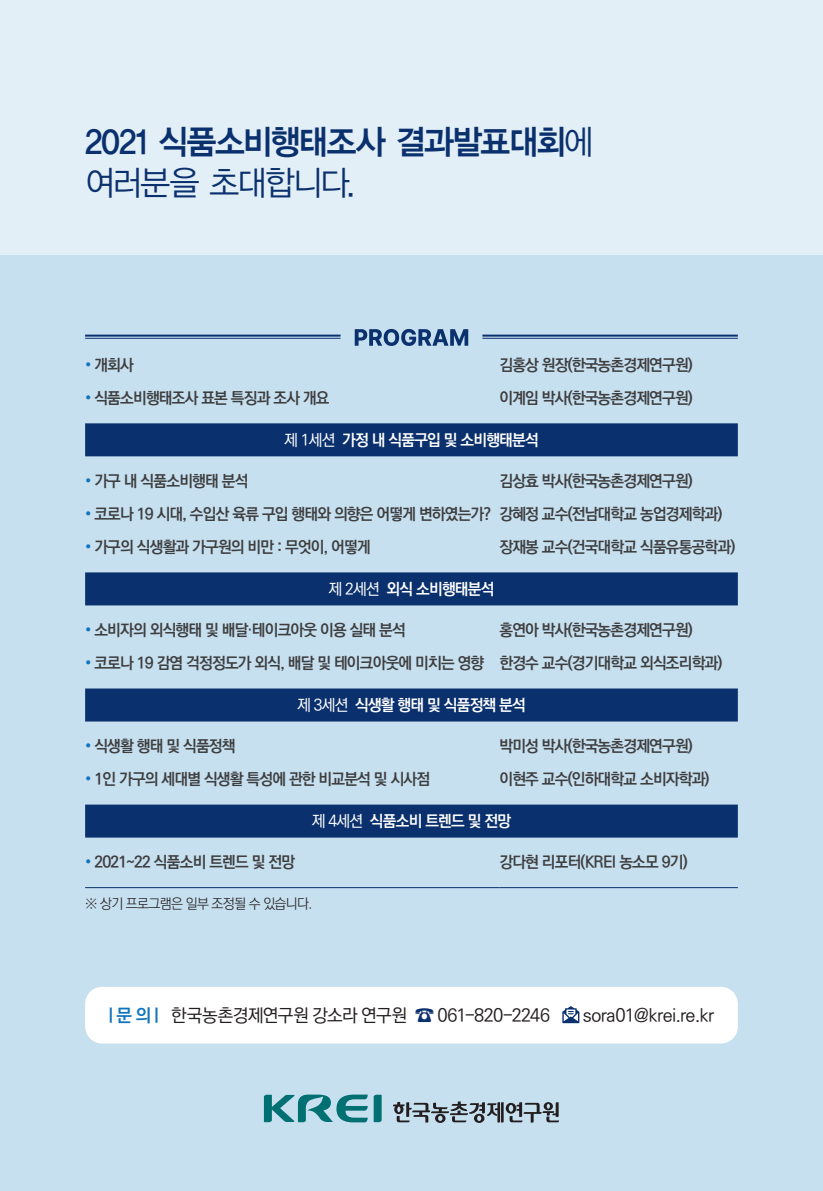
<style>
.page{position:relative;width:823px;height:1191px;background:#fff}
.page>*{position:absolute;margin:0;border:0;box-sizing:border-box;transform-origin:0 0}
.t1{font:34px "YDVYGO14";letter-spacing:-.05em;color:#0a306d;scale:.95 1}
.t2{font:34px "YDVYGO12";letter-spacing:-.065em;color:#0a306d;scale:.95 1}
.t3{font:18px "Ko Pub World Dotum PM";letter-spacing:-.035em;color:#231f20}
.t4{font:16px "Ko Pub World Dotum PB";letter-spacing:-.05em;color:#3e3e3f}
.t5{font:16px "Ko Pub World Dotum PB";letter-spacing:-.05em;color:#fff}
.t6{font:14px "Ko Pub World Dotum PL";letter-spacing:-.05em;color:#231f20}
.s1{font-family:"YDVYGO12"}
.s2{color:#1074bc}
.s3{font-family:"Ko Pub World Dotum PM"}
.s4{font-family:"Ko Pub World Dotum PB";font-size:19.8px;color:#1074bc}
.s5{font-family:"Ko Pub World Dotum PB";color:#1074bc}
.s6{font-size:23.4px;color:#0a306d}
</style>
<div class="page">
<div style="left:0;top:255px;width:822px;height:936px;background:#c7e0f0"></div>
<div style="left:0;top:0;width:822px;height:255px;background:#e3eff7"></div>
<div style="left:85px;top:986px;width:652px;height:57px;background:#fff;border-radius:17px"></div>
<svg style="left:562px;top:1006px;width:17px;height:17px"></svg>
<svg style="left:85px;top:423px;width:652px;height:414px"></svg>
<hr style="left:85px;top:887px;width:414px;height:1px;background:#0a306d">
<hr style="left:499px;top:887px;width:238px;height:1px;background:#0a306d">
<svg style="left:354px;top:329px;width:114px;height:17px"></svg>
<hr style="left:85px;top:334px;width:255px;height:2px;background:#0a306d">
<hr style="left:85px;top:338px;width:255px;height:1px;background:#0a306d">
<hr style="left:482px;top:334px;width:255px;height:2px;background:#0a306d">
<hr style="left:482px;top:338px;width:255px;height:1px;background:#0a306d">
<svg style="left:373px;top:1094px;width:8px;height:29px"></svg>
<svg style="left:264px;top:1094px;width:103px;height:29px"></svg>
<svg style="left:393px;top:1101px;width:165px;height:22px"></svg>
<p class="t1" style="left:85px;top:122px;width:536px">2021 식품소비행태조사 결과발표대회<span class="s1">에</span></p>
<p class="t2" style="left:85px;top:163px;width:286px">여러분을 초대합니다.</p>
<p class="t4" style="left:85px;top:353px;width:50px"><span class="s2">•</span> 개회사</p>
<p class="t4" style="left:499px;top:353px;width:195px">김홍상 원장(한국농촌경제연구원)</p>
<p class="t4" style="left:85px;top:386px;width:246px"><span class="s2">•</span> 식품소비행태조사 표본 특징과 조사 개요</p>
<p class="t4" style="left:499px;top:386px;width:195px">이계임 박사(한국농촌경제연구원)</p>
<p class="t5" style="left:284px;top:428px;width:256px"><span class="s3">제 1세션</span> 가정 내 식품구입 및 소비행태분석</p>
<p class="t4" style="left:85px;top:470px;width:165px"><span class="s2">•</span> 가구 내 식품소비행태 분석</p>
<p class="t4" style="left:499px;top:470px;width:195px">김상효 박사(한국농촌경제연구원)</p>
<p class="t4" style="left:85px;top:503px;width:407px"><span class="s2">•</span> 코로나 19 시대, 수입산 육류 구입 행태와 의향은 어떻게 변하였는가?</p>
<p class="t4" style="left:499px;top:503px;width:224px">강혜정 교수(전남대학교 농업경제학과)</p>
<p class="t4" style="left:85px;top:536px;width:287px"><span class="s2">•</span> 가구의 식생활과 가구원의 비만 : 무엇이, 어떻게</p>
<p class="t4" style="left:499px;top:536px;width:237px">장재봉 교수(건국대학교 식품유통공학과)</p>
<p class="t5" style="left:328px;top:577px;width:167px"><span class="s3">제 2세션</span> 외식 소비행태분석</p>
<p class="t4" style="left:85px;top:619px;width:322px"><span class="s2">•</span> 소비자의 외식행태 및 배달·테이크아웃 이용 실태 분석</p>
<p class="t4" style="left:499px;top:619px;width:195px">홍연아 박사(한국농촌경제연구원)</p>
<p class="t4" style="left:85px;top:652px;width:400px"><span class="s2">•</span> 코로나 19 감염 걱정정도가 외식, 배달 및 테이크아웃에 미치는 영향</p>
<p class="t4" style="left:499px;top:652px;width:224px">한경수 교수(경기대학교 외식조리학과)</p>
<p class="t5" style="left:297px;top:693px;width:230px"><span class="s3">제 3세션</span> 식생활 행태 및 식품정책 분석</p>
<p class="t4" style="left:85px;top:735px;width:152px"><span class="s2">•</span> 식생활 행태 및 식품정책</p>
<p class="t4" style="left:499px;top:735px;width:195px">박미성 박사(한국농촌경제연구원)</p>
<p class="t4" style="left:85px;top:768px;width:346px"><span class="s2">•</span> 1인 가구의 세대별 식생활 특성에 관한 비교분석 및 시사점</p>
<p class="t4" style="left:499px;top:768px;width:211px">이현주 교수(인하대학교 소비자학과)</p>
<p class="t5" style="left:312px;top:809px;width:200px"><span class="s3">제 4세션</span> 식품소비 트렌드 및 전망</p>
<p class="t4" style="left:85px;top:851px;width:211px"><span class="s2">•</span> 2021~22 식품소비 트렌드 및 전망</p>
<p class="t4" style="left:499px;top:851px;width:189px">강다현 리포터(KREI 농소모 9기)</p>
<p class="t6" style="left:85px;top:893px;width:228px">※ 상기 프로그램은 일부 조정될 수 있습니다.</p>
<p class="t3" style="left:109px;top:1002px;width:443px"><span class="s4">l</span> <span class="s5">문 의</span> <span class="s4">l</span> 한국농촌경제연구원 강소라 연구원 <span class="s6">☎</span> 061-820-2246</p>
<p class="t3" style="left:582px;top:1002px;width:133px">sora01@krei.re.kr</p>
</div>
